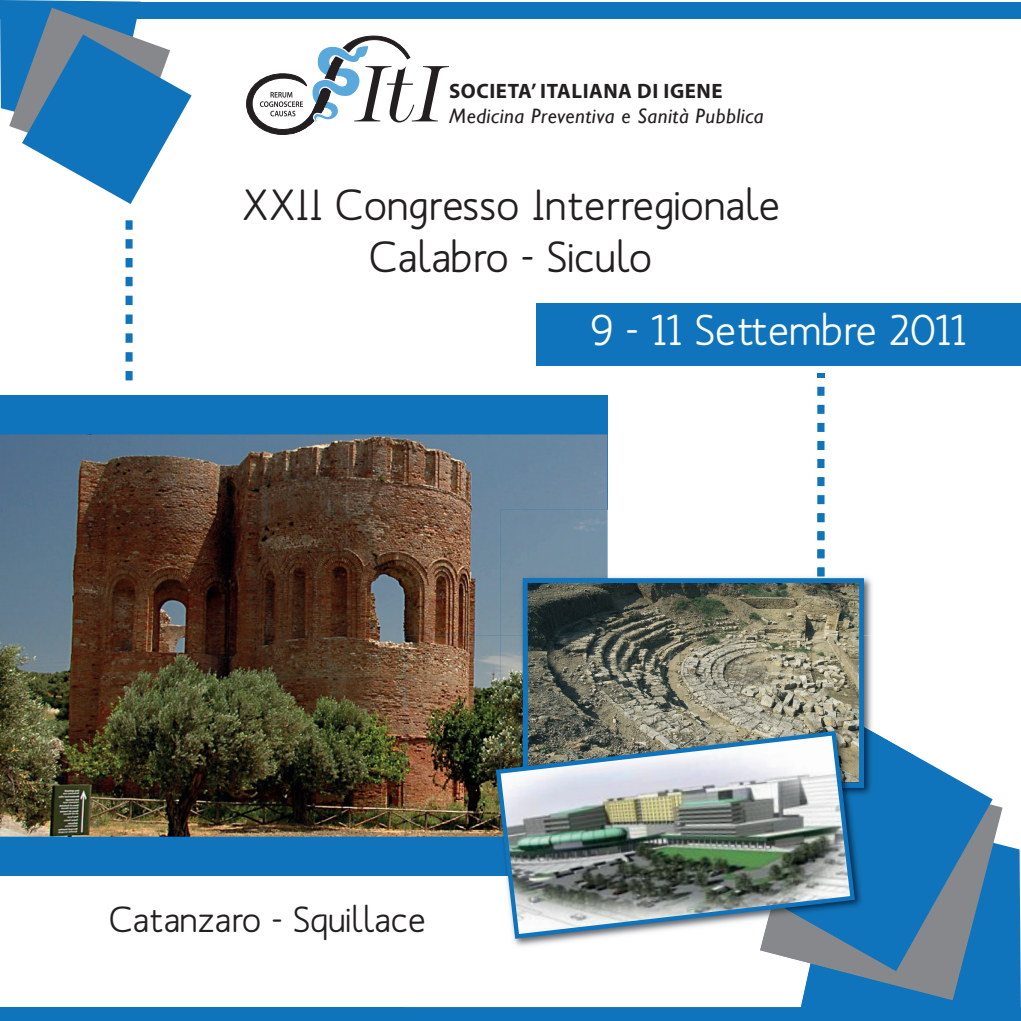
<style>
.page{position:relative;width:1021px;height:1021px;background:#fff}
.page>*{position:absolute;margin:0;border:0;box-sizing:border-box;transform-origin:0 0}
.t1{font:500 44.55px "Mank Sans";color:#fff}
.t2{font:500 43.2px/52px "Mank Sans";color:#231f20;text-align:center}
.t3{font:500 42.75px "Mank Sans";color:#fff}
.t4{font:500 36px "Mank Sans";color:#231f20}
.t5{font:italic 20.93px "Gill Sans";letter-spacing:.025em;color:#231f20}
.t6{font:700 20.93px "Myriad Pro";letter-spacing:.025em;color:#231f20}
</style>
<div class="page">
<svg style="left:913px;top:807px;width:107px;height:200px;fill:#1074bc"></svg>
<svg style="left:913px;top:799px;width:89px;height:201px;background:#3f81b0"></svg>
<svg style="left:913px;top:754px;width:79px;height:217px;background:#5289b1"></svg>
<div style="left:0;top:395px;width:607px;height:480px;background:#1074bc"></div>
<div style="left:0;top:2px;width:1020px;height:16px;background:#1074bc"></div>
<div style="left:0;top:1007px;width:1020px;height:13px;background:#1074bc"></div>
<svg style="left:0;top:0;width:192px;height:204px"></svg>
<svg style="left:817px;top:373px;width:7px;height:5px"></svg>
<svg style="left:817px;top:387px;width:7px;height:27px"></svg>
<svg style="left:817px;top:423px;width:7px;height:82px"></svg>
<svg style="left:125px;top:220px;width:8px;height:160px"></svg>
<img style="left:0;top:434px;width:607px;height:402px">
<img style="left:501px;top:510px;width:371px;height:125px">
<img style="left:817px;top:513px;width:7px;height:63px">
<svg style="left:523px;top:578px;width:341px;height:57px;background:#515e59"></svg>
<img style="left:405px;top:635px;width:467px;height:373px">
<div style="left:800px;top:990px;width:113px;height:17px;background:#1074bc"></div>
<img style="left:760px;top:971px;width:153px;height:19px">
<img style="left:724px;top:739px;width:189px;height:232px">
<img style="left:405px;top:635px;width:118px;height:240px">
<img style="left:405px;top:908px;width:68px;height:33px">
<img style="left:854px;top:727px;width:32px;height:75px">
<img style="left:523px;top:635px;width:341px;height:152px">
<img style="left:496px;top:731px;width:358px;height:207px">
<div style="left:536px;top:303px;width:484px;height:62px;background:#1074bc"></div>
<svg style="left:246px;top:35px;width:203px;height:100px"></svg>
<p class="t6" style="left:449px;top:77px;width:275px">SOCIETA’ ITALIANA DI IGENE</p>
<p class="t5" style="left:449px;top:103px;width:316px">Medicina Preventiva e Sanità Pubblica</p>
<p class="t2" style="left:242px;top:179px;width:540px">XXII Congresso Interregionale<br>Calabro - Siculo</p>
<p class="t3" style="left:590px;top:303px;width:378px">9 - 11 Settembre 2011</p>
<p class="t1" style="left:583px;top:304px;width:381px">9 -11 Settembre 2011</p>
<p class="t4" style="left:109px;top:896px;width:318px">Catanzaro - Squillace</p>
</div>
